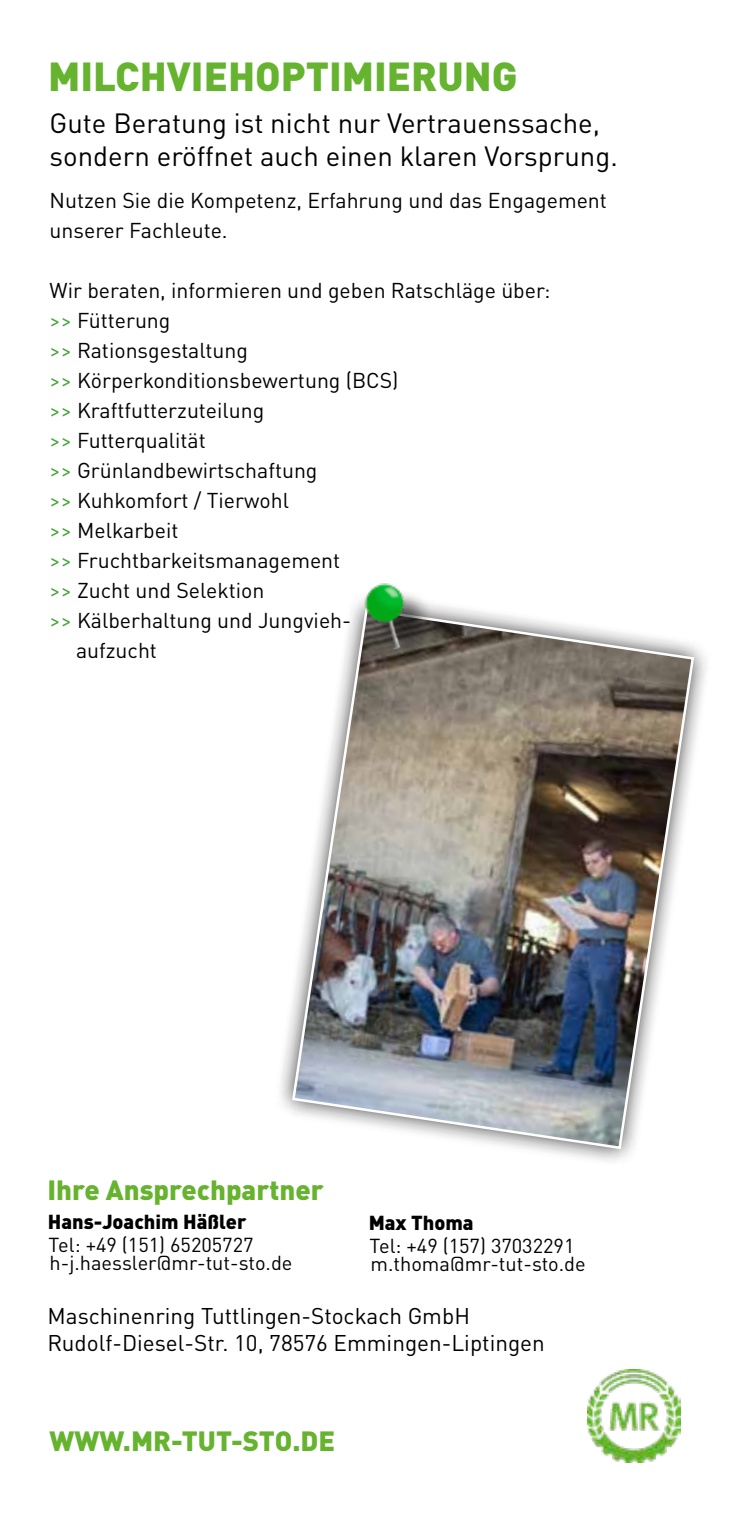
<style>
.page{position:relative;width:730px;height:1517px;background:#fff}
.page>*{position:absolute;margin:0;border:0;box-sizing:border-box;transform-origin:0 0}
.t1{font:900 40px "DIN Pro";color:#65b32e}
.t2{font:27.5px/33px "DIN Pro";color:#000}
.t3{font:900 27.5px "DIN Pro";color:#65b32e}
.t4{font:22.5px/27px "DIN Pro";color:#000}
.t5{font:21.25px/30px "DIN Pro";color:#000}
.t6{font:20px/18px "DIN Pro";color:#000}
.t7{font:900 20px "DIN Pro";color:#000}
.s1{color:#3fa535}
</style>
<div class="page">
<svg style="left:280px;top:605px;width:426px;height:557px"></svg>
<img style="left:291px;top:607px;width:405px;height:543px">
<img style="left:588px;top:1369px;width:93px;height:93px">
<div style="left:371px;top:588px;width:63px;height:90px;background:#000;opacity:.5"></div>
<img style="left:338px;top:583px;width:103px;height:83px">
<h1 class="t1" style="left:48px;top:45px;width:471px">MILCHVIEHOPTIMIERUNG</h1>
<p class="t2" style="left:50px;top:105px;width:570px">Gute Beratung ist nicht nur Vertrauenssache, sondern eröffnet auch einen klaren Vorsprung.</p>
<p class="t5" style="left:50px;top:184px;width:559px">Nutzen Sie die Kompetenz, Erfahrung und das Engagement unserer Fachleute.</p>
<p class="t5" style="left:50px;top:274px;width:502px">Wir beraten, informieren und geben Ratschläge über:</p>
<p class="t5" style="left:50px;top:304px;width:122px"><span class="s1">&gt;&gt;</span> Fütterung</p>
<p class="t5" style="left:50px;top:334px;width:200px"><span class="s1">&gt;&gt;</span> Rationsgestaltung</p>
<p class="t5" style="left:50px;top:364px;width:350px"><span class="s1">&gt;&gt;</span> Körperkonditionsbewertung (BCS)</p>
<p class="t5" style="left:50px;top:394px;width:216px"><span class="s1">&gt;&gt;</span> Kraftfutterzuteilung</p>
<p class="t5" style="left:50px;top:424px;width:158px"><span class="s1">&gt;&gt;</span> Futterqualität</p>
<p class="t5" style="left:50px;top:454px;width:269px"><span class="s1">&gt;&gt;</span> Grünlandbewirtschaftung</p>
<p class="t5" style="left:50px;top:484px;width:241px"><span class="s1">&gt;&gt;</span> Kuhkomfort / Tierwohl</p>
<p class="t5" style="left:50px;top:514px;width:130px"><span class="s1">&gt;&gt;</span> Melkarbeit</p>
<p class="t5" style="left:50px;top:544px;width:292px"><span class="s1">&gt;&gt;</span> Fruchtbarkeitsmanagement</p>
<p class="t5" style="left:50px;top:574px;width:216px"><span class="s1">&gt;&gt;</span> Zucht und Selektion</p>
<p class="t5" style="left:50px;top:604px;width:303px"><span class="s1">&gt;&gt;</span> Kälberhaltung und Jungvieh-</p>
<p class="t5" style="left:76px;top:634px;width:82px">aufzucht</p>
<p class="t3" style="left:47px;top:1168px;width:278px">Ihre Ansprechpartner</p>
<p class="t7" style="left:48px;top:1206px;width:200px">Hans-Joachim Häßler</p>
<p class="t6" style="left:50px;top:1252px;width:244px">h-j.haessler@mr-tut-sto.de</p>
<p class="t6" style="left:49px;top:1234px;width:207px">Tel: +49 (151) 65205727</p>
<p class="t7" style="left:369px;top:1206px;width:106px">Max Thoma</p>
<p class="t6" style="left:369px;top:1235px;width:218px">Tel: +49 (157) 37032291 m.thoma@mr-tut-sto.de</p>
<p class="t4" style="left:47px;top:1300px;width:499px">Maschinenring Tuttlingen-Stockach GmbH<br>Rudolf-Diesel-Str. 10, 78576 Emmingen-Liptingen</p>
<p class="t3" style="left:50px;top:1419px;width:287px">WWW.MR-TUT-STO.DE</p>
</div>
